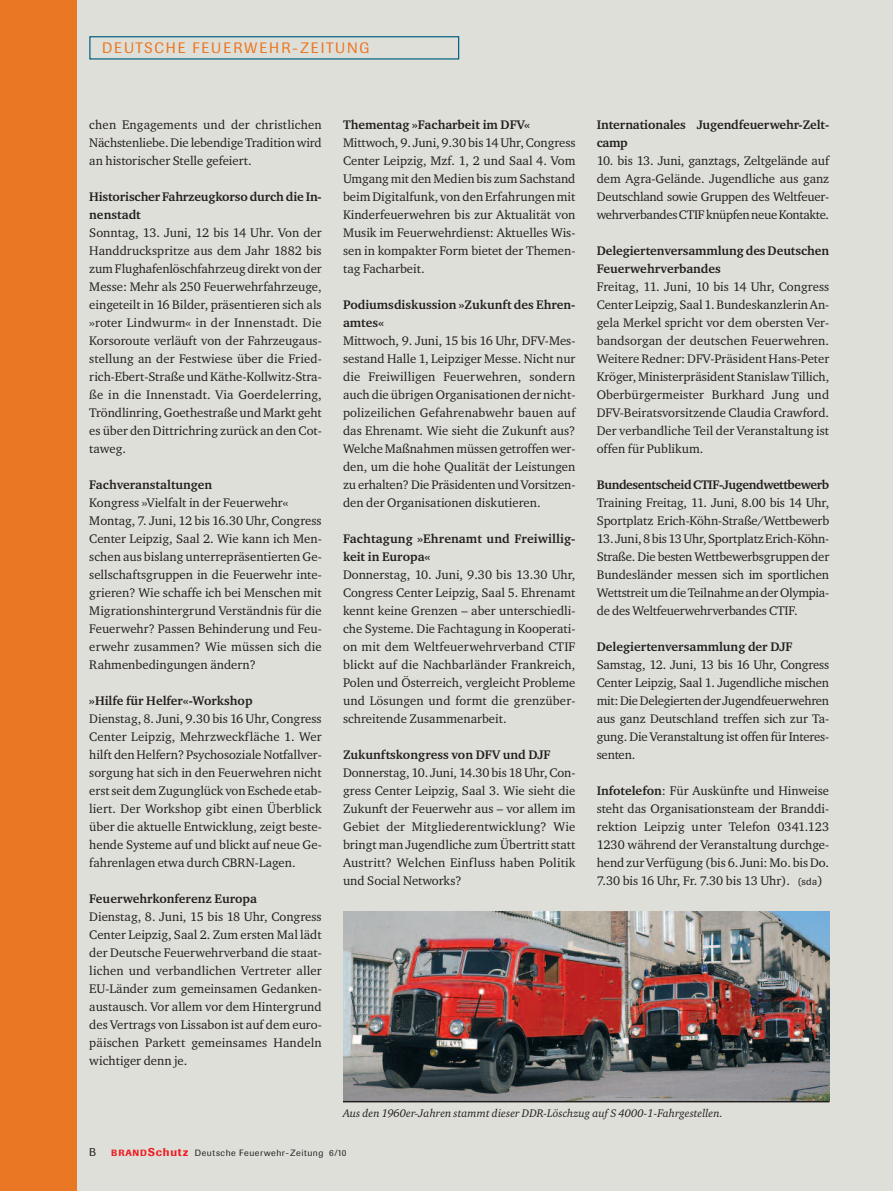
<style>
.page{position:relative;width:893px;height:1191px;background:#dfdfd9}
.page>*{position:absolute;margin:0;border:0;box-sizing:border-box;transform-origin:0 0}
.t1{font:15px "Supersonic BSK";letter-spacing:.13em;color:#ea7724}
.t2{font:12.75px/18px "Charter ITC";color:#231f20;text-align:justify}
.t3{font:12.75px/18px "Charter ITC Bold OS";color:#231f20}
.t4{font:12.75px "Charter ITC Bold OS";letter-spacing:-.03em;color:#231f20}
.t5{font:italic 11.25px "Charter ITC";letter-spacing:.005em;color:#231f20}
.t6{font:11.25px "Supersonic BSK";color:#231f20}
.t7{font:9px "Supersonic BSK";letter-spacing:.06em;color:#231f20}
.s1{font-weight:700}
.s2{font-family:"Supersonic BSK";font-size:10.2px}
.s3{font-weight:500;color:#ee1d23}
.s4{font-weight:500;font-size:11.25px;color:#ee1d23}
</style>
<div class="page">
<div style="left:89px;top:36px;width:370px;height:24px;border:1px solid #005e80"></div>
<div style="left:0;top:0;width:77px;height:1191px;background:#ea7724"></div>
<img style="left:343px;top:911px;width:486px;height:190px">
<hr style="left:343px;top:1101px;width:486px;height:1px;background:#231f20">
<p class="t1" style="left:102px;top:39px;width:269px">DEUTSCHE FEUERWEHR-ZEITUNG</p>
<p class="t2" style="left:89px;top:115px;width:234px">chen Engagements und der christlichen Nächstenliebe. Die lebendige Tradition wird an historischer Stelle gefeiert.</p>
<p class="t3" style="left:89px;top:187px;width:234px">Historischer Fahrzeugkorso durch die In&shy;nenstadt</p>
<p class="t2" style="left:89px;top:223px;width:234px">Sonntag, 13. Juni, 12 bis 14 Uhr. Von der Handdruckspritze aus dem Jahr 1882 bis zum Flughafenlöschfahrzeug direkt von der Messe: Mehr als 250 Feuerwehrfahrzeuge, eingeteilt in 16 Bilder, präsentieren sich als »roter Lindwurm« in der Innenstadt. Die Korsoroute verläuft von der Fahrzeugaus&shy;stellung an der Festwiese über die Fried&shy;rich-Ebert-Straße undKäthe-Kollwitz-Stra&shy;ße in die Innenstadt. Via Goerdelerring, Tröndlinring, Goethestraße und Markt geht es über den Dittrichring zurück an den Cot&shy;taweg.</p>
<p class="t3" style="left:89px;top:475px;width:125px">Fachveranstaltungen</p>
<p class="t2" style="left:89px;top:493px;width:234px;text-align:left">Kongress »Vielfalt in der Feuerwehr« Montag, 7. Juni, 12 bis 16.30 Uhr, Congress Center Leipzig, Saal 2. Wie kann ich Men&shy;schen aus bislang unterrepräsentierten Ge&shy;sellschaftsgruppen in die Feuerwehr inte&shy;grieren? Wie schaffe ich bei Menschen mit Migrationshintergrund Verständnis für die Feuerwehr? Passen Behinderung und Feu&shy;erwehr zusammen? Wie müssen sich die Rahmenbedingungen ändern?</p>
<p class="t3" style="left:89px;top:691px;width:165px">»Hilfe für Helfer«-Workshop</p>
<p class="t2" style="left:89px;top:709px;width:234px">Dienstag, 8. Juni, 9.30 bis 16 Uhr, Congress Center Leipzig, Mehrzweckfläche 1. Wer hilft den Helfern? Psychosoziale Notfallver&shy;sorgung hat sich in den Feuerwehren nicht erst seit dem Zugunglück von Eschede etab&shy;liert. Der Workshop gibt einen Überblick über die aktuelle Entwicklung, zeigt beste&shy;hende Systeme auf und blickt auf neue Ge&shy;fahrenlagen etwa durch CBRN-Lagen.</p>
<p class="t3" style="left:89px;top:889px;width:169px">Feuerwehrkonferenz Europa</p>
<p class="t2" style="left:89px;top:907px;width:234px">Dienstag, 8. Juni, 15 bis 18 Uhr, Congress Center Leipzig, Saal 2. Zum ersten Mal lädt der Deutsche Feuerwehrverband die staat&shy;lichen und verbandlichen Vertreter aller EU-Länder zum gemeinsamen Gedanken&shy;austausch. Vor allem vor dem Hintergrund des Vertrags von Lissabon ist auf dem euro&shy;päischen Parkett gemeinsames Handeln wichtiger denn je.</p>
<p class="t3" style="left:343px;top:115px;width:188px">Thementag »Facharbeit im DFV«</p>
<p class="t2" style="left:343px;top:133px;width:234px">Mittwoch, 9. Juni, 9.30 bis 14 Uhr, Congress Center Leipzig, Mzf. 1, 2 und Saal 4. Vom Umgang mit den Medien bis zum Sachstand beim Digitalfunk, von den Erfahrungen mit Kinderfeuerwehren bis zur Aktualität von Musik im Feuerwehrdienst: Aktuelles Wis&shy;sen in kompakter Form bietet der Themen&shy;tag Facharbeit.</p>
<p class="t3" style="left:343px;top:295px;width:234px">Podiumsdiskussion »Zukunft des Ehren&shy;amtes«</p>
<p class="t2" style="left:343px;top:331px;width:234px">Mittwoch, 9. Juni, 15 bis 16 Uhr, DFV-Mes&shy;sestand Halle 1, Leipziger Messe. Nicht nur die Freiwilligen Feuerwehren, sondern auch die übrigen Organisationen der nicht&shy;polizeilichen Gefahrenabwehr bauen auf das Ehrenamt. Wie sieht die Zukunft aus?<br>Welche Maßnahmen müssen getroffen wer&shy;den, um die hohe Qualität der Leistungen zu erhalten? Die Präsidenten und Vorsitzen&shy;den der Organisationen diskutieren.</p>
<p class="t3" style="left:343px;top:529px;width:234px">Fachtagung »Ehrenamt und Freiwillig&shy;keit in Europa«</p>
<p class="t2" style="left:343px;top:565px;width:234px">Donnerstag, 10. Juni, 9.30 bis 13.30 Uhr, Congress Center Leipzig, Saal 5. Ehrenamt kennt keine Grenzen – aber unterschiedli&shy;che Systeme. Die Fachtagung in Kooperati&shy;on mit dem Weltfeuerwehrverband CTIF blickt auf die Nachbarländer Frankreich, Polen und Österreich, vergleicht Probleme und Lösungen und formt die grenzüber&shy;schreitende Zusammenarbeit.</p>
<p class="t3" style="left:343px;top:745px;width:209px">Zukunftskongress von DFV und DJF</p>
<p class="t2" style="left:343px;top:763px;width:234px">Donnerstag, 10. Juni, 14.30 bis 18Uhr, Con&shy;gress Center Leipzig, Saal 3. Wie sieht die Zukunft der Feuerwehr aus – vor allem im Gebiet der Mitgliederentwicklung? Wie bringt man Jugendliche zum Übertritt statt Austritt? Welchen Einfluss haben Politik und Social Networks?</p>
<p class="t3" style="left:597px;top:115px;width:234px">Internationales Jugendfeuerwehr-Zelt&shy;camp</p>
<p class="t2" style="left:597px;top:151px;width:234px">10. bis 13. Juni, ganztags, Zeltgelände auf dem Agra-Gelände. Jugendliche aus ganz Deutschland sowie Gruppen des Weltfeuer&shy;wehrverbandesCTIFknüpfenneueKontakte.</p>
<p class="t3" style="left:597px;top:241px;width:234px">Delegiertenversammlung des Deutschen<br>Feuerwehrverbandes</p>
<p class="t2" style="left:597px;top:277px;width:234px">Freitag, 11. Juni, 10 bis 14 Uhr, Congress Center Leipzig, Saal 1. Bundeskanzlerin An&shy;gela Merkel spricht vor dem obersten Ver&shy;bandsorgan der deutschen Feuerwehren.<br>Weitere Redner: DFV-Präsident Hans-Peter Kröger, Ministerpräsident Stanislaw Tillich, Oberbürgermeister Burkhard Jung und DFV-Beiratsvorsitzende Claudia Crawford.<br>Der verbandliche Teil der Veranstaltung ist offen für Publikum.</p>
<p class="t4" style="left:597px;top:477px;width:234px">BundesentscheidCTIF-Jugendwettbewerb</p>
<p class="t2" style="left:597px;top:493px;width:234px">Training Freitag, 11. Juni, 8.00 bis 14 Uhr,<br>Sportplatz Erich-Köhn-Straße/Wettbewerb</p>
<p class="t2" style="left:597px;top:529px;width:234px">13. Juni,8bis13Uhr,SportplatzErich-Köhn-Straße. Die besten Wettbewerbsgruppen der Bundesländer messen sich im sportlichen WettstreitumdieTeilnahmeanderOlympia&shy;de des Weltfeuerwehrverbandes CTIF.</p>
<p class="t3" style="left:597px;top:637px;width:197px">Delegiertenversammlung der DJF</p>
<p class="t2" style="left:597px;top:655px;width:234px">Samstag, 12. Juni, 13 bis 16 Uhr, Congress Center Leipzig, Saal 1. Jugendliche mischen mit:DieDelegiertender Jugendfeuerwehren aus ganz Deutschland treffen sich zur Ta&shy;gung. Die Veranstaltung ist offen für Interes&shy;senten.</p>
<p class="t2" style="left:597px;top:781px;width:234px"><span class="s1">Infotelefon</span>: Für Auskünfte und Hinweise steht das Organisationsteam der Branddi&shy;rektion Leipzig unter Telefon 0341.123<br>1230 während der Veranstaltung durchge&shy;hend zur Verfügung (bis 6. Juni: Mo. bis Do.<br>7.30 bis 16 Uhr, Fr. 7.30 bis 13 Uhr). <span class="s2">(sda</span>)</p>
<p class="t5" style="left:343px;top:1106px;width:381px">Aus den 1960er-Jahren stammt dieser DDR-Löschzug auf S 4000-1-Fahrgestellen.</p>
<p class="t6" style="left:89px;top:1146px;width:8px">B</p>
<p class="t7" style="left:111px;top:1148px;width:237px"><span class="s3">BRAND</span><span class="s4">Schutz</span> Deutsche Feuerwehr-Zeitung 6/10</p>
</div>
